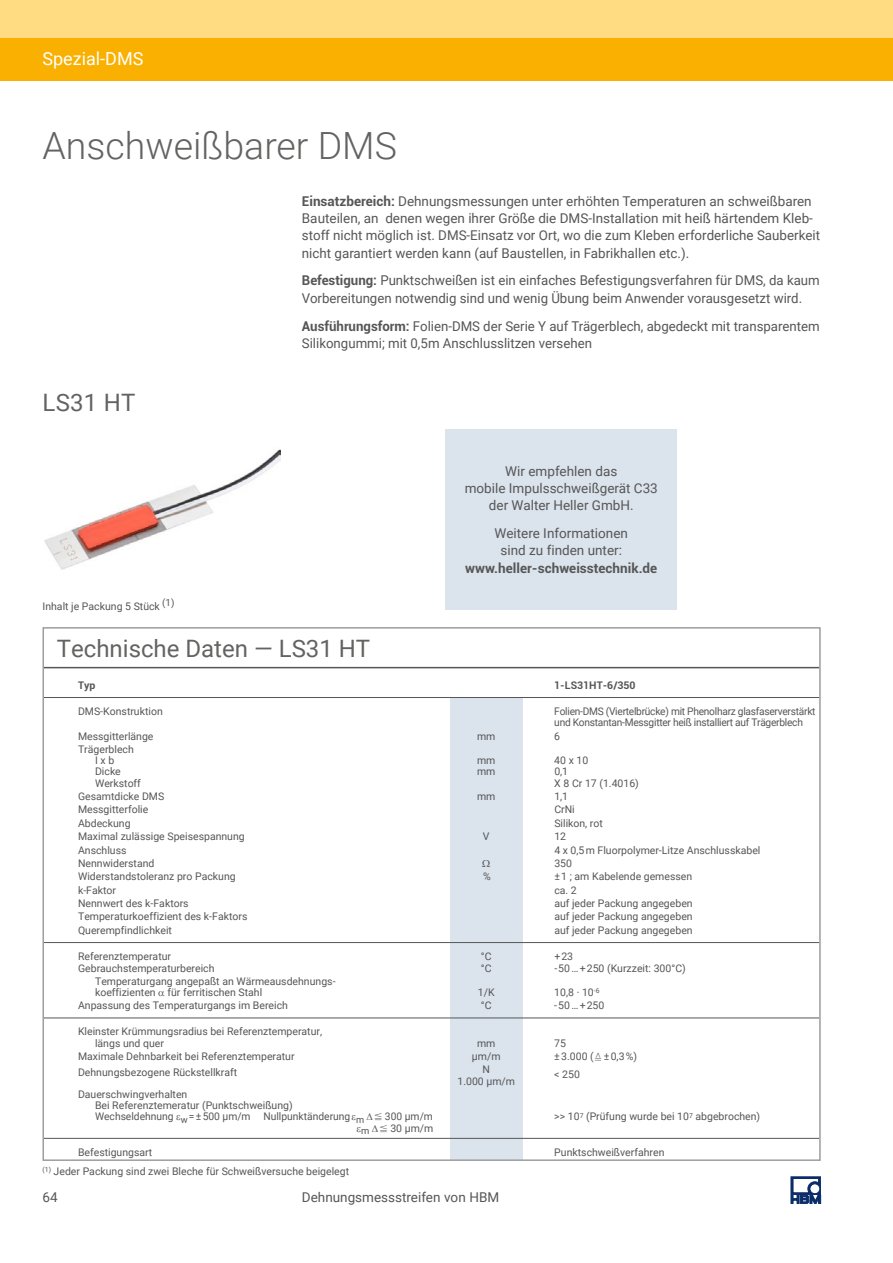
<style>
.page{position:relative;width:893px;height:1263px;background:#fff}
.page>*{position:absolute;margin:0;border:0;box-sizing:border-box;transform-origin:0 0}
.t1{font:300 37.5px "Roboto";color:#636362}
.t2{font:24px "Roboto";color:#636362}
.t3{font:18px "Roboto";color:#fff}
.t4{font:13.5px/17.2px "Roboto";color:#565656}
.t5{font:700 13.5px "Roboto";color:#565656}
.t6{font:10.5px/11.2px "Roboto";color:#565656}
.t7{font:10.5px/11.2px "Roboto";letter-spacing:-.025em;color:#565656}
.t8{font:700 10.5px "Roboto";color:#565656}
.s1{font-weight:700}
.s2{font-family:"Mathematical Pi Five"}
.s3{font-family:"Mathematical Pi One"}
</style>
<div class="page">
<div style="left:0;top:0;width:893px;height:60px;background:#ffdb81"></div>
<div style="left:0;top:38px;width:893px;height:43px;background:#f9b000"></div>
<svg style="left:791px;top:1177px;width:30px;height:26px"></svg>
<div style="left:450px;top:697px;width:72px;height:462px;background:#dbe3ed"></div>
<hr style="left:44px;top:667px;width:775px;height:1px;background:#565656">
<hr style="left:44px;top:697px;width:775px;height:1px;background:#565656">
<hr style="left:44px;top:942px;width:775px;height:1px;background:#565656">
<hr style="left:44px;top:1017px;width:775px;height:1px;background:#565656">
<hr style="left:44px;top:1138px;width:775px;height:1px;background:#565656">
<div style="left:445px;top:429px;width:232px;height:180px;background:#dbe3ed"></div>
<img style="left:44px;top:449px;width:237px;height:121px">
<h3 class="t3" style="left:43px;top:46px;width:102px">Spezial-DMS</h3>
<h1 class="t1" style="left:43px;top:119px;width:356px">Anschweißbarer DMS</h1>
<p class="t4" style="left:302px;top:192px;width:520px"><span class="s1">Einsatzbereich:</span> Dehnungsmessungen unter erhöhten Temperaturen an schweißbaren Bauteilen, an denen wegen ihrer Größe die DMS-Installation mit heiß härtendem Kleb&shy;stoff nicht möglich ist. DMS-Einsatz vor Ort, wo die zum Kleben erforderliche Sauberkeit nicht garantiert werden kann (auf Baustellen, in Fabrikhallen etc.).</p>
<p class="t4" style="left:302px;top:271px;width:519px"><span class="s1">Befestigung:</span> Punktschweißen ist ein einfaches Befestigungsverfahren für DMS, da kaum<br>Vorbereitungen notwendig sind und wenig Übung beim Anwender vorausgesetzt wird.</p>
<p class="t4" style="left:302px;top:317px;width:519px"><span class="s1">Ausführungsform:</span> Folien-DMS der Serie Y auf Trägerblech, abgedeckt mit transparentem<br>Silikongummi; mit 0,5m Anschlusslitzen versehen</p>
<h2 class="t2" style="left:43px;top:386px;width:94px">LS31 HT</h2>
<p class="t6" style="left:43px;top:600px;width:134px">Inhalt je Packung 5 Stück <sup>(1)</sup></p>
<p class="t4" style="left:465px;top:462px;width:195px;text-align:center">Wir empfehlen das<br>mobile Impulsschweißgerät C33 der Walter Heller GmbH.</p>
<p class="t4" style="left:495px;top:524px;width:135px;text-align:center">Weitere Informationen sind zu finden unter:</p>
<p class="t5" style="left:465px;top:558px;width:193px">www.heller-schweisstechnik.de</p>
<h2 class="t2" style="left:57px;top:632px;width:315px">Technische Daten — LS31 HT</h2>
<p class="t8" style="left:78px;top:678px;width:19px">Typ</p>
<p class="t8" style="left:554px;top:678px;width:83px">1-LS31HT-6/350</p>
<p class="t6" style="left:78px;top:705px;width:86px">DMS-Konstruktion</p>
<p class="t7" style="left:554px;top:705px;width:263px">Folien-DMS (Viertelbrücke) mit Phenolharz glasfaserverstärkt und Konstantan-Messgitter heiß installiert auf Trägerblech</p>
<p class="t6" style="left:78px;top:730px;width:77px">Messgitterlänge</p>
<p class="t6" style="left:477px;top:730px;width:20px">mm</p>
<p class="t6" style="left:554px;top:730px;width:7px">6</p>
<p class="t6" style="left:78px;top:743px;width:57px;text-align:center">Trägerblech<br>I x b</p>
<p class="t6" style="left:477px;top:754px;width:20px">mm</p>
<p class="t6" style="left:554px;top:754px;width:36px">40 x 10</p>
<p class="t6" style="left:95px;top:766px;width:27px">Dicke</p>
<p class="t6" style="left:477px;top:766px;width:20px">mm</p>
<p class="t6" style="left:554px;top:766px;width:15px">0,1</p>
<p class="t6" style="left:95px;top:777px;width:47px">Werkstoff</p>
<p class="t6" style="left:554px;top:777px;width:86px">X 8 Cr 17 (1.4016)</p>
<p class="t6" style="left:78px;top:790px;width:88px">Gesamtdicke DMS</p>
<p class="t6" style="left:477px;top:790px;width:20px">mm</p>
<p class="t6" style="left:554px;top:790px;width:15px">1,1</p>
<p class="t6" style="left:78px;top:804px;width:72px">Messgitterfolie</p>
<p class="t6" style="left:554px;top:804px;width:22px">CrNi</p>
<p class="t6" style="left:78px;top:817px;width:54px">Abdeckung</p>
<p class="t6" style="left:554px;top:817px;width:50px">Silikon, rot</p>
<p class="t6" style="left:78px;top:830px;width:168px">Maximal zulässige Speisespannung</p>
<p class="t6" style="left:483px;top:830px;width:8px">V</p>
<p class="t6" style="left:554px;top:830px;width:13px">12</p>
<p class="t6" style="left:78px;top:844px;width:50px">Anschluss</p>
<p class="t6" style="left:554px;top:844px;width:208px">4 x 0,5m Fluorpolymer-Litze Anschlusskabel</p>
<p class="t6" style="left:78px;top:857px;width:78px">Nennwiderstand</p>
<p class="t6" style="left:554px;top:857px;width:19px">350</p>
<p class="t6" style="left:78px;top:870px;width:159px">Widerstandstoleranz pro Packung</p>
<p class="t6" style="left:483px;top:870px;width:9px">%</p>
<p class="t6" style="left:554px;top:870px;width:139px">±1 ; am Kabelende gemessen</p>
<p class="t6" style="left:78px;top:884px;width:40px">k-Faktor</p>
<p class="t6" style="left:554px;top:884px;width:24px">ca. 2</p>
<p class="t6" style="left:78px;top:897px;width:112px">Nennwert des k-Faktors</p>
<p class="t6" style="left:554px;top:897px;width:140px">auf jeder Packung angegeben</p>
<p class="t6" style="left:78px;top:911px;width:171px">Temperaturkoeffizient des k-Faktors</p>
<p class="t6" style="left:554px;top:911px;width:140px">auf jeder Packung angegeben</p>
<p class="t6" style="left:78px;top:924px;width:95px">Querempfindlichkeit</p>
<p class="t6" style="left:554px;top:924px;width:140px">auf jeder Packung angegeben</p>
<p class="t6" style="left:78px;top:950px;width:95px">Referenztemperatur</p>
<p class="t6" style="left:481px;top:950px;width:12px">°C</p>
<p class="t6" style="left:554px;top:950px;width:20px">+ 23</p>
<p class="t6" style="left:78px;top:962px;width:138px">Gebrauchstemperaturbereich</p>
<p class="t6" style="left:481px;top:962px;width:12px">°C</p>
<p class="t6" style="left:554px;top:962px;width:133px">- 50…+ 250 (Kurzzeit: 300°C)</p>
<p class="t6" style="left:95px;top:975px;width:242px">Temperaturgang angepaßt an Wärmeausdehnungs&shy;koeffizienten für ferritischen Stahl</p>
<p class="t6" style="left:478px;top:986px;width:18px">1/K</p>
<p class="t6" style="left:554px;top:986px;width:47px">10,8 · 10<sup>-6</sup></p>
<p class="t6" style="left:78px;top:999px;width:211px">Anpassung des Temperaturgangs im Bereich</p>
<p class="t6" style="left:481px;top:999px;width:12px">°C</p>
<p class="t6" style="left:554px;top:999px;width:52px">- 50…+ 250</p>
<p class="t6" style="left:95px;top:1025px;width:229px;text-indent:-17px">Kleinster Krümmungsradius bei Referenztemperatur, längs und quer</p>
<p class="t6" style="left:477px;top:1037px;width:20px">mm</p>
<p class="t6" style="left:554px;top:1037px;width:13px">75</p>
<p class="t6" style="left:78px;top:1050px;width:218px">Maximale Dehnbarkeit bei Referenztemperatur</p>
<p class="t6" style="left:472px;top:1050px;width:30px">µm/m</p>
<p class="t6" style="left:554px;top:1050px;width:84px">±3.000 (<span class="s2">=</span> ±0,3%)</p>
<p class="t6" style="left:78px;top:1066px;width:161px">Dehnungsbezogene Rückstellkraft</p>
<p class="t6" style="left:482px;top:1063px;width:9px">N</p>
<p class="t6" style="left:554px;top:1068px;width:27px">&lt; 250</p>
<p class="t6" style="left:457px;top:1075px;width:59px">1.000 µm/m</p>
<p class="t6" style="left:95px;top:1088px;width:339px;text-indent:-17px">Dauerschwingverhalten<br>Bei Referenztemeratur (Punktschweißung)<br>Wechseldehnung <sub>w</sub>=±500 µm/m Nullpunktänderung <sub>m</sub> <span class="s3">%</span> 300 µm/m</p>
<p class="t6" style="left:361px;top:1122px;width:74px"><sub>m</sub> <span class="s3">%</span> 30 µm/m</p>
<p class="t6" style="left:554px;top:1111px;width:207px">&gt;&gt; 10<sup>7</sup> (Prüfung wurde bei 10<sup>7</sup> abgebrochen)</p>
<p class="t6" style="left:78px;top:1146px;width:76px">Befestigungsart</p>
<p class="t6" style="left:554px;top:1146px;width:112px">Punktschweißverfahren</p>
<p class="t6" style="left:43px;top:1165px;width:308px"><sup>(1)</sup> Jeder Packung sind zwei Bleche für Schweißversuche beigelegt</p>
<p class="t4" style="left:43px;top:1188px;width:17px">64</p>
<p class="t4" style="left:302px;top:1188px;width:199px">Dehnungsmessstreifen von HBM</p>
</div>
